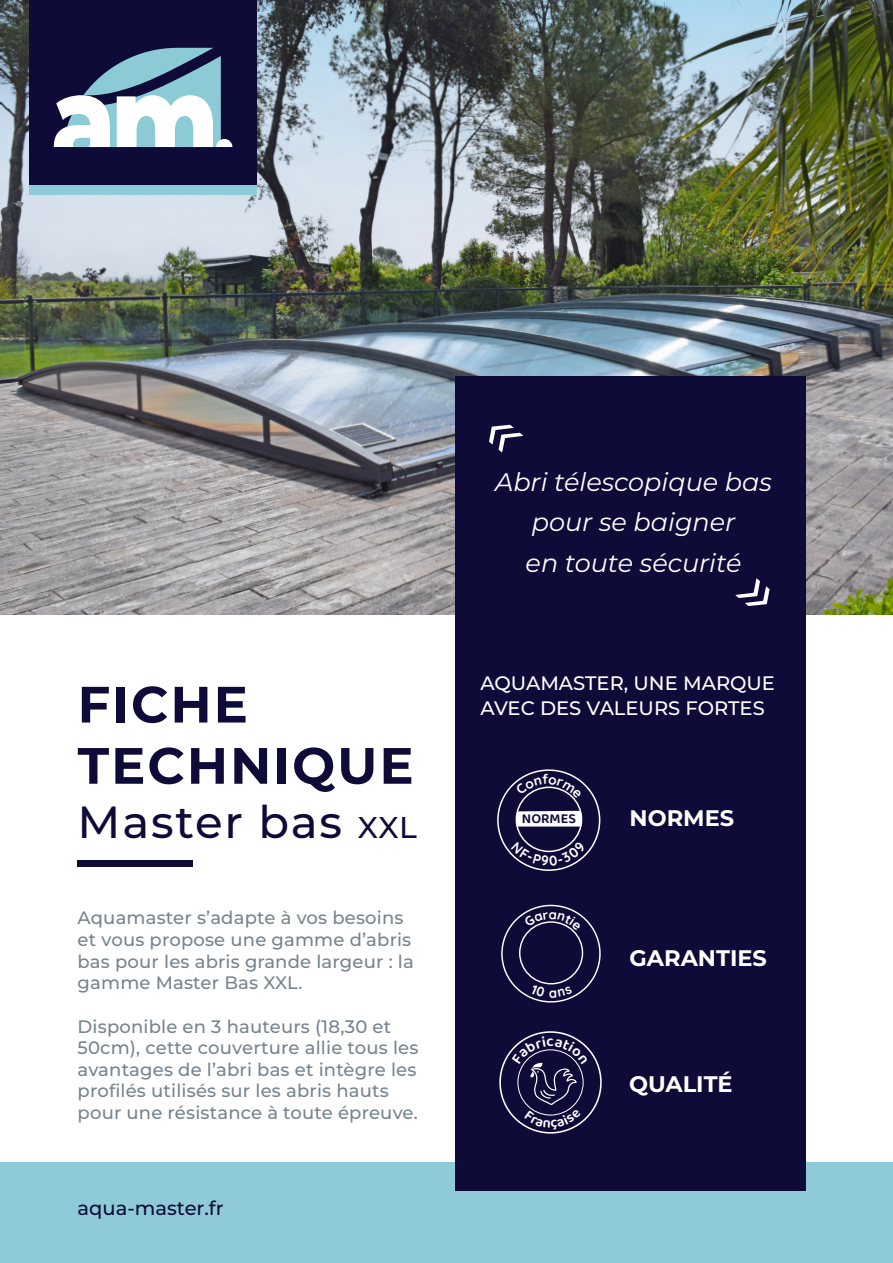
<style>
.page{position:relative;width:893px;height:1263px;background:#fff}
.page>*{position:absolute;margin:0;border:0;box-sizing:border-box;transform-origin:0 0}
.t1{font:100 51px "Montserrat";letter-spacing:.04em;color:#0f0b39}
.t2{font:100 45px "Montserrat";letter-spacing:.04em;color:#0f0b39}
.t3{font:italic 100 25.5px/40.7px "Montserrat";color:#fff;text-align:center}
.t4{font:100 22.5px "Montserrat";color:#fff}
.t5{font:100 19.5px/25.5px "Montserrat";color:#fff}
.t6{font:100 19.5px "Montserrat";color:#0f0b39}
.t7{font:100 18px/21.6px "Montserrat";letter-spacing:.01em;color:#77848f}
.t8{font:14.1px "Baloo 2";color:#0f0b39}
.s1{font-size:30px}
</style>
<div class="page">
<img style="left:0;top:0;width:893px;height:614px">
<div style="left:30px;top:0;width:227px;height:185px;background:#0f0b39"></div>
<div style="left:0;top:1162px;width:893px;height:101px;background:#8ecad7"></div>
<div style="left:78px;top:860px;width:115px;height:7px;background:#0f0b39"></div>
<div style="left:455px;top:376px;width:351px;height:815px;background:#0f0b39"></div>
<svg style="left:54px;top:48px;width:178px;height:99px"></svg>
<div style="left:519px;top:921px;width:64px;height:63px;border:1px solid #fff;border-radius:50%"></div>
<div style="left:497px;top:769px;width:103px;height:102px;border:2px solid #fff;border-radius:50%"></div>
<svg style="left:516px;top:810px;width:66px;height:17px"></svg>
<div style="left:499px;top:1031px;width:103px;height:102px;border:2px solid #fff;border-radius:50%"></div>
<div style="left:30px;top:185px;width:227px;height:9px;background:#8ecad7"></div>
<svg style="left:524px;top:912px;width:57px;height:18px"></svg>
<svg style="left:530px;top:984px;width:43px;height:14px"></svg>
<svg style="left:515px;top:774px;width:67px;height:25px"></svg>
<svg style="left:511px;top:841px;width:75px;height:25px"></svg>
<svg style="left:512px;top:1036px;width:76px;height:94px"></svg>
<p class="t1" style="left:78px;top:670px;width:172px">FICHE</p>
<p class="t1" style="left:78px;top:732px;width:338px">TECHNIQUE</p>
<p class="t2" style="left:78px;top:792px;width:341px">Master bas <span class="s1">XXL</span></p>
<p class="t7" style="left:78px;top:907px;width:338px">Aquamaster s’adapte à vos besoins et vous propose une gamme d’abris bas pour les abris grande largeur : la gamme Master Bas XXL.</p>
<p class="t7" style="left:78px;top:1015px;width:342px">Disponible en 3 hauteurs (18,30 et 50cm), cette couverture allie tous les avantages de l’abri bas et intègre les profilés utilisés sur les abris hauts pour une résistance à toute épreuve.</p>
<p class="t6" style="left:78px;top:1195px;width:148px">aqua-master.fr</p>
<p class="t3" style="left:495px;top:461px;width:278px">Abri télescopique bas pour se baigner</p>
<p class="t3" style="left:526px;top:542px;width:217px">en toute sécurité</p>
<p class="t5" style="left:480px;top:670px;width:296px">AQUAMASTER, UNE MARQUE<br>AVEC DES VALEURS FORTES</p>
<p class="t8" style="left:522px;top:809px;width:55px">NORMES</p>
<p class="t4" style="left:630px;top:803px;width:106px">NORMES</p>
<p class="t4" style="left:630px;top:943px;width:139px">GARANTIES</p>
<p class="t4" style="left:629px;top:1069px;width:105px">QUALITÉ</p>
</div>
